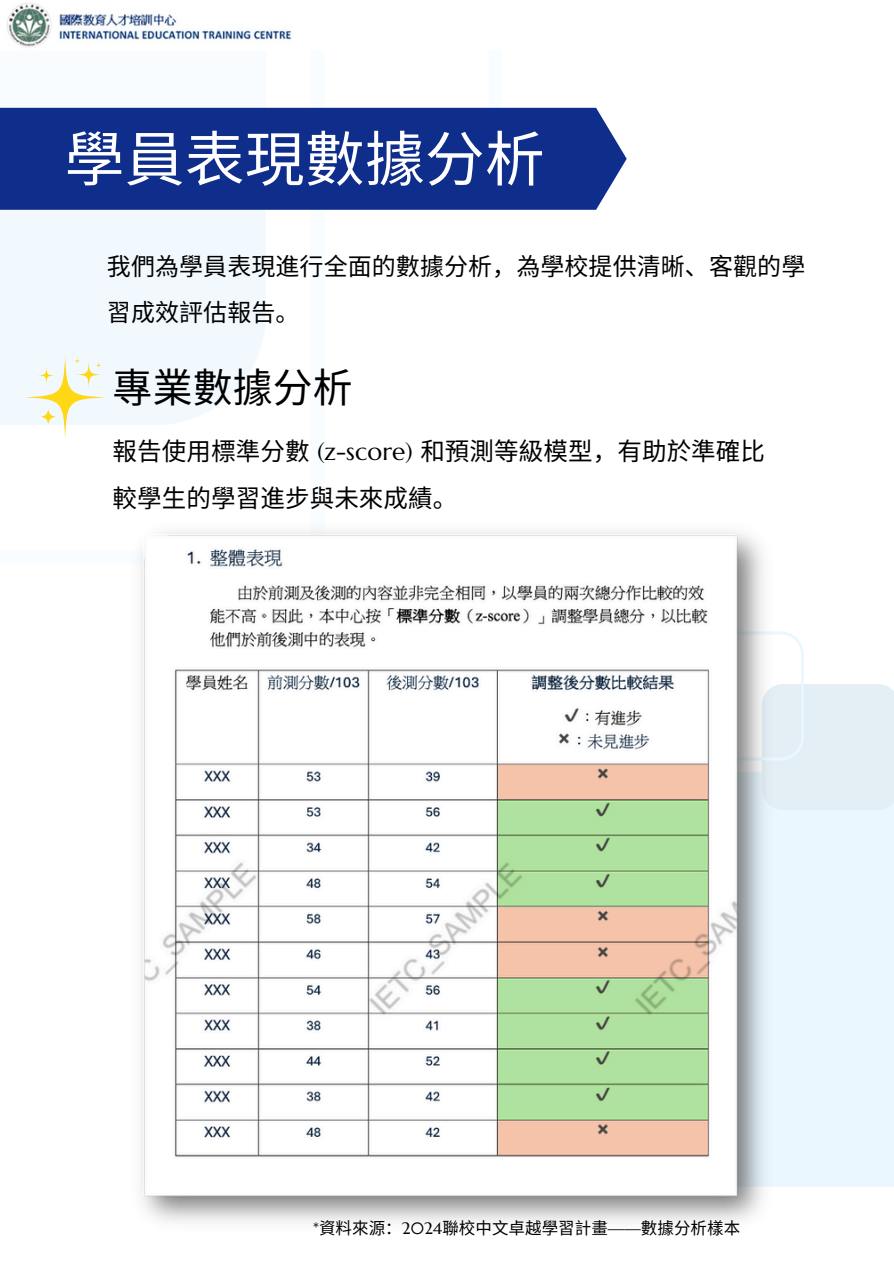
<style>
.page{position:relative;width:894px;height:1264px;background:#fff}
.page>*{position:absolute;margin:0;border:0;box-sizing:border-box;transform-origin:0 0}
.t1{font:60px "Noto Sans CJ Ksc";color:#fff}
.t2{font:39.9px "Noto Sans CJ Ksc";letter-spacing:.005em;color:#000}
.t3{font:24.6px/47.1px "Noto Sans CJ Ksc";letter-spacing:.005em;color:#000}
.t4{font:24px/46.2px "Noto Sans CJ Ksc";letter-spacing:.005em;color:#000}
.t5{font:16.5px "Noto Sans CJ Ksc";letter-spacing:.005em;color:#000}
.s1{font-family:"Marcellus"}
</style>
<div class="page">
<svg style="left:0;top:107px;width:324px;height:318px;fill:#f2f9fe"></svg>
<div style="left:781px;top:810px;width:112px;height:376px;background:#eaf7ff"></div>
<svg style="left:781px;top:631px;width:112px;height:179px"></svg>
<div style="left:0;top:108px;width:626px;height:102px;background:#0f2e8b"></div>
<svg style="left:23px;top:356px;width:84px;height:83px;fill:#f2f9fe"></svg>
<svg style="left:37px;top:366px;width:19px;height:19px"></svg>
<svg style="left:75px;top:361px;width:27px;height:27px"></svg>
<svg style="left:95px;top:361px;width:7px;height:8px"></svg>
<svg style="left:73px;top:357px;width:8px;height:7px"></svg>
<img style="left:138px;top:528px;width:643px;height:694px">
<img style="left:7px;top:3px;width:284px;height:44px">
<p class="t1" style="left:64px;top:111px;width:481px">學員表現數據分析</p>
<p class="t4" style="left:107px;top:241px;width:699px">我們為學員表現進行全面的數據分析，為學校提供清晰、客觀的學習成效評估報告。</p>
<p class="t2" style="left:113px;top:356px;width:241px">專業數據分析</p>
<p class="t3" style="left:113px;top:426px;width:650px">報告使用標準分數 <span class="s1">(z-score)</span> 和預測等級模型，有助於準確比較學生的學習進步與未來成績。</p>
<h1 class="t5" style="left:313px;top:1214px;width:428px"><span class="s1">*</span>資料來源：<span class="s1">2024</span>聯校中文卓越學習計畫<span class="s1">——</span>數據分析樣本</h1>
</div>
